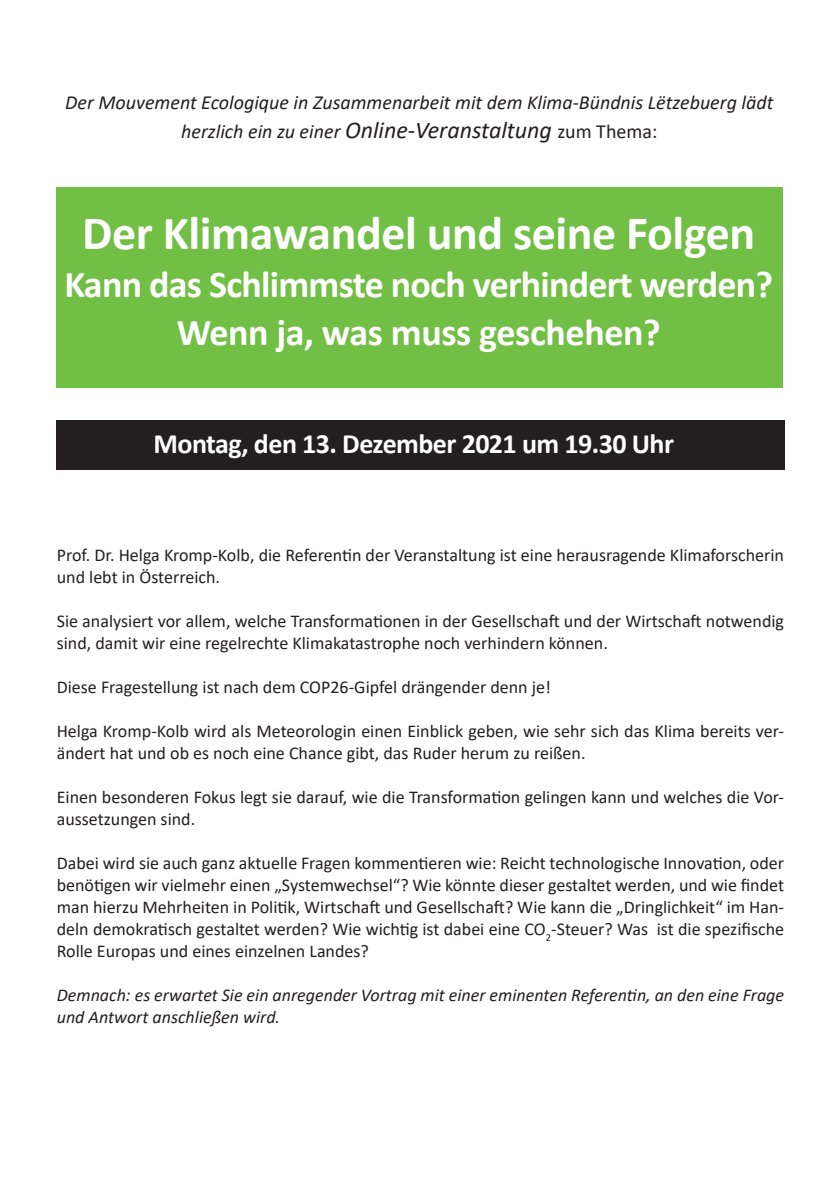
<style>
.page{position:relative;width:840px;height:1191px;background:#fff}
.page>*{position:absolute;margin:0;border:0;box-sizing:border-box;transform-origin:0 0}
.t1{font:700 48px "Calibri";letter-spacing:-.01em;color:#fff}
.t2{font:700 38px/48px "Calibri";letter-spacing:-.02em;color:#fff;text-align:center}
.t3{font:700 28px "Calibri";letter-spacing:-.02em;color:#fff}
.t4{font:italic 24px "Calibri";color:#231f20}
.t5{font:italic 20px "Calibri";color:#231f20}
.t6{font:18px/22px "Calibri";color:#231f20}
.t7{font:italic 18px/22px "Calibri";color:#231f20}
.s1{font-size:20px}
.s2{font-style:normal;font-size:20px}
</style>
<div class="page">
<div style="left:57px;top:187px;width:726px;height:200px;background:#71bf44"></div>
<div style="left:56px;top:420px;width:727px;height:50px;background:#231f20"></div>
<p class="t5" style="left:65px;top:89px;width:709px">Der Mouvement Ecologique in Zusammenarbeit mit dem Klima-Bündnis Lëtzebuerg lädt</p>
<h3 class="t4" style="left:181px;top:113px;width:477px"><span class="s1">herzlich ein zu einer</span> Online-Veranstaltung <span class="s2">zum Thema:</span></h3>
<h1 class="t1" style="left:82px;top:199px;width:674px">Der Klimawandel und seine Folgen</h1>
<h2 class="t2" style="left:64px;top:259px;width:709px">Kann das Schlimmste noch verhindert werden?<br>Wenn ja, was muss geschehen?</h2>
<h3 class="t3" style="left:153px;top:424px;width:521px">Montag, den 13. Dezember 2021 um 19.30 Uhr</h3>
<p class="t6" style="left:57px;top:543px;width:728px">Prof. Dr. Helga Kromp-Kolb, die Referentin der Veranstaltung ist eine herausragende Klimaforscherin und lebt in Österreich.</p>
<p class="t6" style="left:57px;top:609px;width:728px">Sie analysiert vor allem, welche Transformationen in der Gesellschaft und der Wirtschaft notwendig sind, damit wir eine regelrechte Klimakatastrophe noch verhindern können.</p>
<p class="t6" style="left:57px;top:675px;width:495px">Diese Fragestellung ist nach dem COP26-Gipfel drängender denn je!</p>
<p class="t6" style="left:57px;top:719px;width:728px">Helga Kromp-Kolb wird als Meteorologin einen Einblick geben, wie sehr sich das Klima bereits ver&shy;ändert hat und ob es noch eine Chance gibt, das Ruder herum zu reißen.</p>
<p class="t6" style="left:57px;top:785px;width:728px">Einen besonderen Fokus legt sie darauf, wie die Transformation gelingen kann und welches die Vor&shy;aussetzungen sind.</p>
<p class="t6" style="left:57px;top:851px;width:728px;text-align:justify">Dabei wird sie auch ganz aktuelle Fragen kommentieren wie: Reicht technologische Innovation, oder benötigen wir vielmehr einen „Systemwechsel“? Wie könnte dieser gestaltet werden, und wie findet man hierzu Mehrheiten in Politik, Wirtschaft und Gesellschaft? Wie kann die „Dringlichkeit“ im Han&shy;deln demokratisch gestaltet werden? Wie wichtig ist dabei eine CO<sub>2</sub>-Steuer? Was ist die spezifische Rolle Europas und eines einzelnen Landes?</p>
<p class="t7" style="left:57px;top:983px;width:728px">Demnach: es erwartet Sie ein anregender Vortrag mit einer eminenten Referentin, an den eine Frage und Antwort anschließen wird.</p>
</div>
